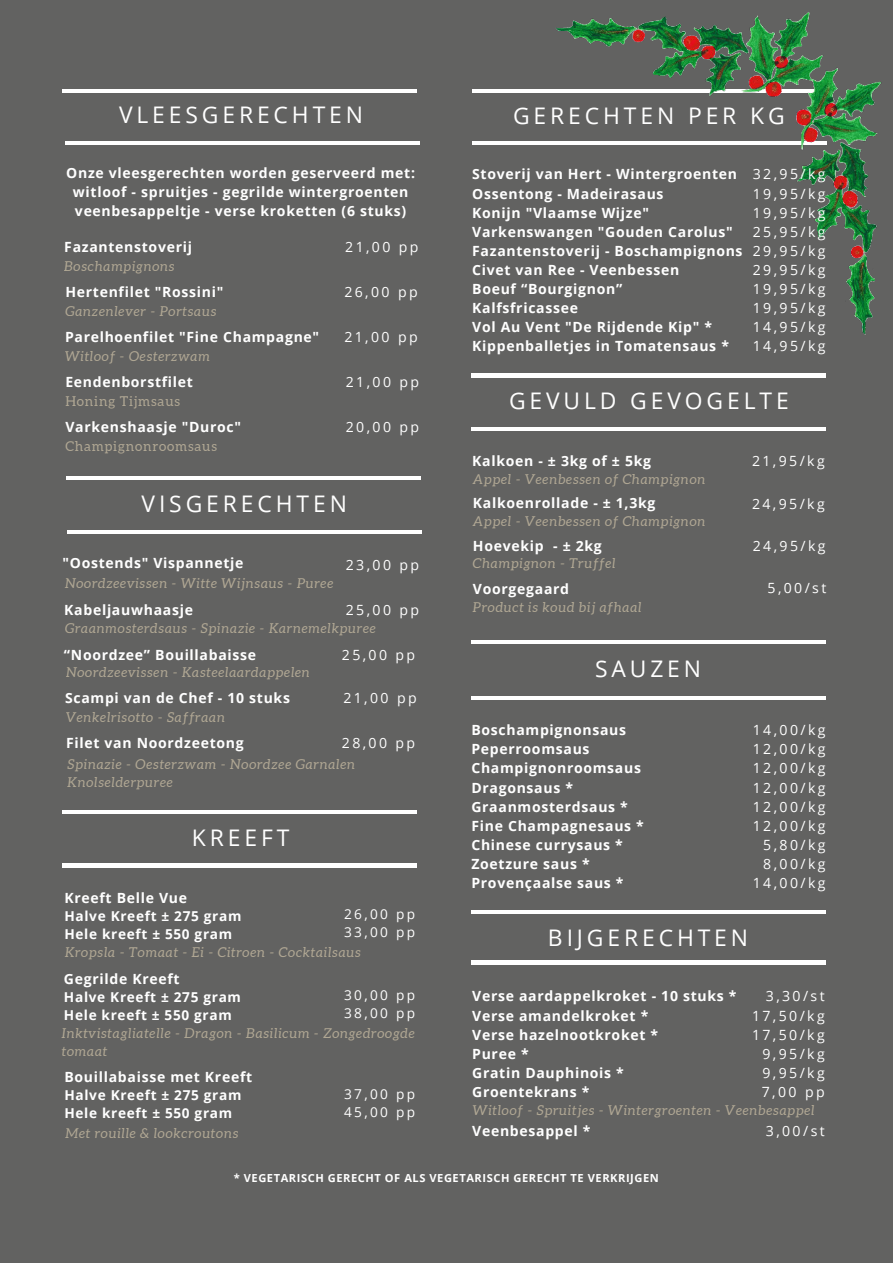
<style>
.page{position:relative;width:893px;height:1264px;background:#fff}
.page>*{position:absolute;margin:0;border:0;box-sizing:border-box;transform-origin:0 0}
.t1{font:22.8px "Open Sans";letter-spacing:.17em;color:#fff}
.t2{font:700 14.1px/19px "Open Sans";letter-spacing:.05em;color:#fff}
.t3{font:14.1px/19px "Open Sans";letter-spacing:.17em;color:#fff;text-align:right}
.t4{font:italic 13.65px/18px "Aleo";letter-spacing:.06em;color:#feecc6}
.t5{font:700 13.65px/18px "Open Sans";letter-spacing:.05em;color:#fff}
.t6{font:13.65px/18px "Open Sans";letter-spacing:.17em;color:#fff}
.t7{font:13.65px "Aleo";letter-spacing:.06em;color:#feecc6}
.t8{font:700 11.1px "Open Sans";letter-spacing:.05em;color:#fff}
</style>
<div class="page">
<div style="left:0;top:0;width:892px;height:1262px;background:#626261"></div>
<hr style="left:63px;top:89px;width:354px;height:4px;background:#fff">
<hr style="left:65px;top:141px;width:354px;height:3px;background:#fff">
<hr style="left:472px;top:89px;width:354px;height:4px;background:#fff">
<hr style="left:472px;top:141px;width:354px;height:3px;background:#fff">
<hr style="left:63px;top:810px;width:354px;height:4px;background:#fff">
<hr style="left:63px;top:863px;width:354px;height:4px;background:#fff">
<hr style="left:67px;top:476px;width:354px;height:4px;background:#fff">
<hr style="left:68px;top:530px;width:354px;height:3px;background:#fff">
<hr style="left:471px;top:374px;width:354px;height:3px;background:#fff">
<hr style="left:471px;top:427px;width:354px;height:3px;background:#fff">
<hr style="left:471px;top:640px;width:354px;height:4px;background:#fff">
<hr style="left:471px;top:696px;width:354px;height:3px;background:#fff">
<hr style="left:471px;top:910px;width:354px;height:3px;background:#fff">
<hr style="left:471px;top:960px;width:354px;height:4px;background:#fff">
<img style="left:535px;top:12px;width:347px;height:323px">
<h1 class="t1" style="left:119px;top:99px;width:245px">VLEESGERECHTEN</h1>
<p class="t2" style="left:66px;top:163px;width:350px;text-align:center">Onze vleesgerechten worden geserveerd met: witloof - spruitjes - gegrilde wintergroenten veenbesappeltje - verse kroketten (6 stuks)</p>
<p class="t2" style="left:64px;top:237px;width:129px">Fazantenstoverij</p>
<p class="t4" style="left:64px;top:256px;width:112px">Boschampignons</p>
<p class="t3" style="left:345px;top:237px;width:75px">21,00 pp</p>
<p class="t2" style="left:65px;top:282px;width:159px">Hertenfilet "Rossini"</p>
<p class="t3" style="left:344px;top:282px;width:75px">26,00 pp</p>
<p class="t4" style="left:65px;top:301px;width:152px">Ganzenlever - Portsaus</p>
<p class="t2" style="left:65px;top:327px;width:256px">Parelhoenfilet "Fine Champagne"</p>
<p class="t4" style="left:65px;top:347px;width:146px">Witloof - Oesterzwam</p>
<p class="t3" style="left:344px;top:326px;width:75px">21,00 pp</p>
<p class="t2" style="left:65px;top:372px;width:129px">Eendenborstfilet</p>
<p class="t3" style="left:346px;top:372px;width:75px">21,00 pp</p>
<p class="t7" style="left:65px;top:393px;width:116px">Honing Tijmsaus</p>
<p class="t2" style="left:65px;top:417px;width:177px">Varkenshaasje "Duroc"</p>
<p class="t3" style="left:346px;top:417px;width:75px">20,00 pp</p>
<p class="t7" style="left:65px;top:438px;width:153px">Champignonroomsaus</p>
<h1 class="t1" style="left:141px;top:488px;width:207px">VISGERECHTEN</h1>
<p class="t2" style="left:63px;top:553px;width:182px">"Oostends" Vispannetje</p>
<p class="t4" style="left:65px;top:574px;width:270px">Noordzeevissen - Witte Wijnsaus - Puree</p>
<p class="t2" style="left:64px;top:599px;width:130px">Kabeljauwhaasje</p>
<p class="t4" style="left:65px;top:619px;width:312px">Graanmosterdsaus - Spinazie - Karnemelkpuree</p>
<p class="t3" style="left:346px;top:554px;width:75px">23,00 pp</p>
<p class="t3" style="left:346px;top:599px;width:75px">25,00 pp</p>
<p class="t2" style="left:64px;top:644px;width:194px">“Noordzee” Bouillabaisse</p>
<p class="t3" style="left:342px;top:644px;width:75px">25,00 pp</p>
<p class="t4" style="left:66px;top:662px;width:245px">Noordzeevissen - Kasteelaardappelen</p>
<p class="t2" style="left:65px;top:688px;width:226px">Scampi van de Chef - 10 stuks</p>
<p class="t3" style="left:343px;top:688px;width:75px">21,00 pp</p>
<p class="t4" style="left:66px;top:707px;width:160px">Venkelrisotto - Saffraan</p>
<p class="t2" style="left:66px;top:733px;width:179px">Filet van Noordzeetong</p>
<p class="t4" style="left:68px;top:754px;width:289px;line-height:18.6px">Spinazie - Oesterzwam - Noordzee Garnalen<br>Knolselderpuree</p>
<p class="t3" style="left:342px;top:733px;width:75px">28,00 pp</p>
<h1 class="t1" style="left:192px;top:822px;width:99px">KREEFT</h1>
<p class="t2" style="left:64px;top:888px;width:124px">Kreeft Belle Vue</p>
<p class="t5" style="left:64px;top:906px;width:178px">Halve Kreeft ± 275 gram<br>Hele kreeft ± 550 gram</p>
<p class="t6" style="left:344px;top:904px;width:72px">26,00 pp<br>33,00 pp</p>
<p class="t4" style="left:65px;top:942px;width:297px">Kropsla - Tomaat - Ei - Citroen - Cocktailsaus</p>
<p class="t2" style="left:64px;top:969px;width:117px">Gegrilde Kreeft</p>
<p class="t5" style="left:64px;top:987px;width:178px">Halve Kreeft ± 275 gram<br>Hele kreeft ± 550 gram</p>
<p class="t4" style="left:62px;top:1023px;width:354px">Inktvistagliatelle - Dragon - Basilicum - Zongedroogde tomaat</p>
<p class="t6" style="left:344px;top:985px;width:72px">30,00 pp<br>38,00 pp</p>
<p class="t2" style="left:64px;top:1066px;width:189px">Bouillabaisse met Kreeft</p>
<p class="t5" style="left:64px;top:1085px;width:178px">Halve Kreeft ± 275 gram<br>Hele kreeft ± 550 gram</p>
<p class="t4" style="left:65px;top:1123px;width:174px">Met rouille &amp; lookcroutons</p>
<p class="t6" style="left:344px;top:1084px;width:72px">37,00 pp<br>45,00 pp</p>
<h1 class="t1" style="left:513px;top:100px;width:273px">GERECHTEN PER KG</h1>
<p class="t2" style="left:472px;top:164px;width:272px">Stoverij van Hert - Wintergroenten<br>Ossentong - Madeirasaus<br>Konijn "Vlaamse Wijze"<br>Varkenswangen "Gouden Carolus"<br>Fazantenstoverij - Boschampignons<br>Civet van Ree - Veenbessen<br>Boeuf “Bourgignon”<br>Kalfsfricassee<br>Vol Au Vent "De Rijdende Kip" *<br>Kippenballetjes in Tomatensaus *</p>
<p class="t3" style="left:752px;top:164px;width:74px;text-align:justify">32,95/kg 19,95/kg 19,95/kg 25,95/kg 29,95/kg 29,95/kg 19,95/kg 19,95/kg 14,95/kg 14,95/kg</p>
<h1 class="t1" style="left:509px;top:385px;width:281px">GEVULD GEVOGELTE</h1>
<p class="t2" style="left:472px;top:450px;width:180px">Kalkoen - ± 3kg of ± 5kg</p>
<p class="t4" style="left:473px;top:469px;width:234px">Appel - Veenbessen of Champignon</p>
<p class="t2" style="left:473px;top:493px;width:184px">Kalkoenrollade - ± 1,3kg</p>
<p class="t4" style="left:473px;top:512px;width:234px">Appel - Veenbessen of Champignon</p>
<p class="t2" style="left:473px;top:535px;width:130px">Hoevekip - ± 2kg</p>
<p class="t4" style="left:473px;top:554px;width:144px">Champignon - Truffel</p>
<p class="t3" style="left:752px;top:451px;width:74px">21,95/kg</p>
<p class="t3" style="left:752px;top:494px;width:74px">24,95/kg</p>
<p class="t3" style="left:752px;top:535px;width:74px">24,95/kg</p>
<p class="t2" style="left:473px;top:578px;width:98px">Voorgegaard</p>
<p class="t3" style="left:767px;top:578px;width:60px">5,00/st</p>
<p class="t4" style="left:473px;top:598px;width:170px">Product is koud bij afhaal</p>
<h1 class="t1" style="left:595px;top:653px;width:108px">SAUZEN</h1>
<p class="t2" style="left:471px;top:720px;width:174px">Boschampignonsaus<br>Peperroomsaus<br>Champignonroomsaus<br>Dragonsaus *<br>Graanmosterdsaus *<br>Fine Champagnesaus *<br>Chinese currysaus *<br>Zoetzure saus *<br>Provençaalse saus *</p>
<p class="t3" style="left:752px;top:720px;width:74px">14,00/kg<br>12,00/kg<br>12,00/kg<br>12,00/kg<br>12,00/kg<br>12,00/kg<br>5,80/kg<br>8,00/kg<br>14,00/kg</p>
<h1 class="t1" style="left:548px;top:921px;width:202px">BIJGERECHTEN</h1>
<p class="t2" style="left:472px;top:986px;width:266px">Verse aardappelkroket - 10 stuks *<br>Verse amandelkroket *<br>Verse hazelnootkroket *<br>Puree *<br>Gratin Dauphinois *<br>Groentekrans *</p>
<p class="t3" style="left:752px;top:986px;width:74px">3,30/st<br>17,50/kg<br>17,50/kg<br>9,95/kg<br>9,95/kg<br>7,00 pp</p>
<p class="t4" style="left:473px;top:1100px;width:343px">Witloof - Spruitjes - Wintergroenten - Veenbesappel</p>
<p class="t2" style="left:472px;top:1121px;width:120px">Veenbesappel *</p>
<p class="t3" style="left:765px;top:1121px;width:60px">3,00/st</p>
<p class="t8" style="left:234px;top:1170px;width:426px">* VEGETARISCH GERECHT OF ALS VEGETARISCH GERECHT TE VERKRIJGEN</p>
</div>
